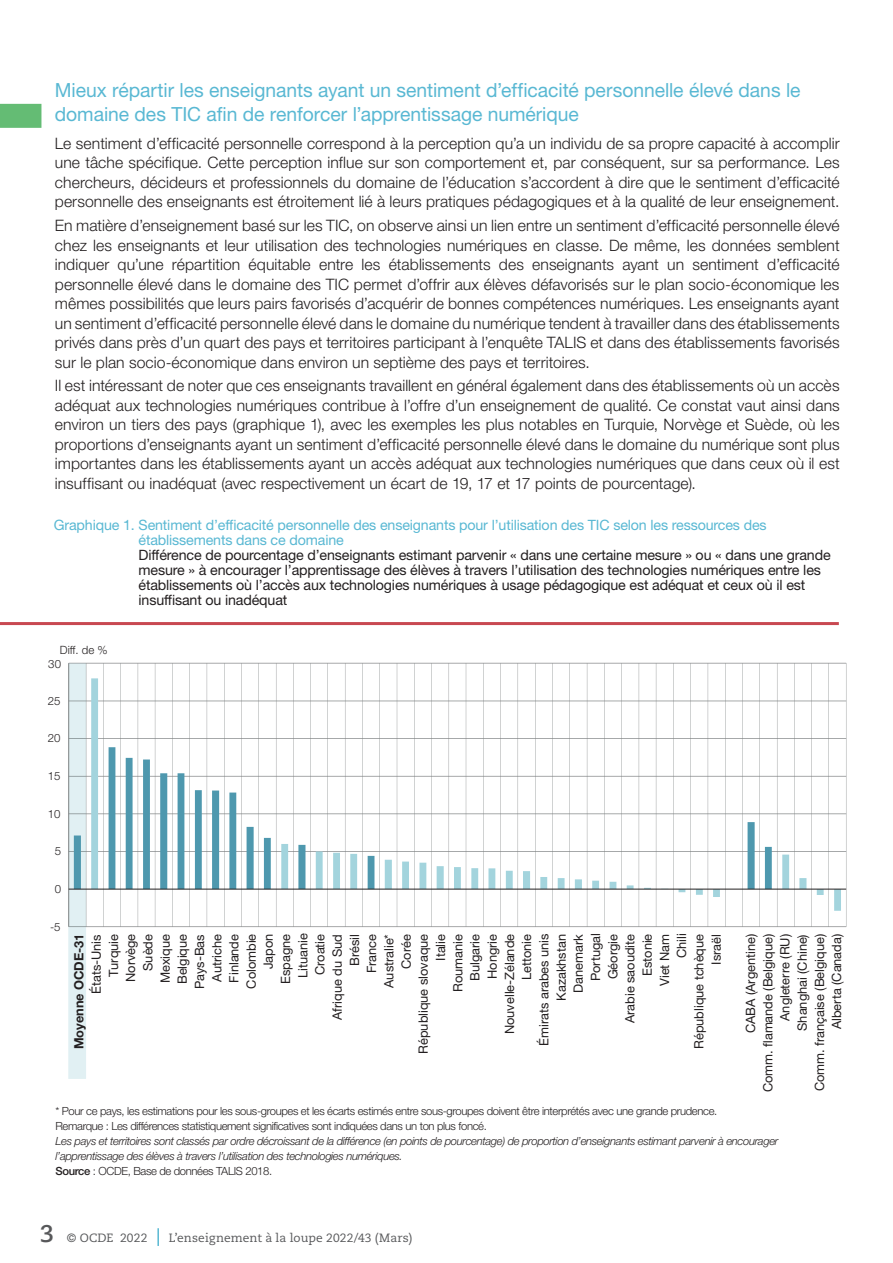
<style>
.page{position:relative;width:893px;height:1263px;background:#fff}
.page>*{position:absolute;margin:0;border:0;box-sizing:border-box;transform-origin:0 0}
.t1{font:19.5px/24px "Helvetica Neue LT Std";letter-spacing:-.005em;color:#59b8d3}
.t2{font:300 15.75px/19.5px "Helvetica Neue LT Std";letter-spacing:.005em;color:#231f20;text-align:justify}
.t3{font:14.25px/15px "Helvetica Neue LT Std";letter-spacing:-.01em;color:#231f20}
.t4{font:14.25px/15px "Helvetica Neue LT Std";letter-spacing:-.01em;color:#59b8d3}
.t5{font:12.9px/17.2px "Helvetica Neue LT Std";letter-spacing:-.005em;color:#231f20;text-align:right}
.t6{font:700 12.9px "Helvetica Neue LT Std";letter-spacing:-.005em;color:#231f20}
.t7{font:12px "Caecilia LT Pro 55 Roman";letter-spacing:.01em;color:#57585a}
.t8{font:300 11.4px "Helvetica Neue LT Std";letter-spacing:.005em;color:#231f20}
.t9{font:italic 300 11.25px/15px "Helvetica Neue LT Std";letter-spacing:-.03em;color:#231f20}
.t10{font:300 11.25px/15px "Helvetica Neue LT Std";letter-spacing:-.03em;color:#231f20}
.s1{font-weight:500;font-style:normal}
.s2{font-style:normal}
.s3{font-family:"Caecilia LT Pro 75";font-weight:700;font-size:24px}
</style>
<div class="page">
<svg style="left:157px;top:1228px;width:2px;height:18px"></svg>
<div style="left:0;top:104px;width:41px;height:24px;background:#64bc74"></div>
<hr style="left:0;top:622px;width:839px;height:3px;background:#c84851">
<hr style="left:69px;top:663px;width:777px;height:1px;background:#7e8182">
<hr style="left:69px;top:701px;width:777px;height:1px;background:#7e8182">
<hr style="left:69px;top:738px;width:777px;height:1px;background:#7e8182">
<hr style="left:69px;top:776px;width:777px;height:1px;background:#7e8182">
<hr style="left:69px;top:813px;width:777px;height:1px;background:#7e8182">
<hr style="left:69px;top:851px;width:777px;height:1px;background:#7e8182">
<hr style="left:69px;top:926px;width:777px;height:1px;background:#7e8182">
<hr style="left:846px;top:663px;width:1px;height:264px;background:#7e8182">
<hr style="left:829px;top:663px;width:1px;height:264px;background:#7e8182">
<hr style="left:811px;top:663px;width:1px;height:264px;background:#7e8182">
<hr style="left:794px;top:663px;width:1px;height:264px;background:#7e8182">
<hr style="left:777px;top:663px;width:1px;height:264px;background:#7e8182">
<hr style="left:760px;top:663px;width:1px;height:264px;background:#7e8182">
<hr style="left:742px;top:663px;width:1px;height:264px;background:#7e8182">
<hr style="left:725px;top:663px;width:1px;height:264px;background:#7e8182">
<hr style="left:708px;top:663px;width:1px;height:264px;background:#7e8182">
<hr style="left:690px;top:663px;width:1px;height:264px;background:#7e8182">
<hr style="left:673px;top:663px;width:1px;height:264px;background:#7e8182">
<hr style="left:656px;top:663px;width:1px;height:264px;background:#7e8182">
<hr style="left:639px;top:663px;width:1px;height:264px;background:#7e8182">
<hr style="left:621px;top:663px;width:1px;height:264px;background:#7e8182">
<hr style="left:604px;top:663px;width:1px;height:264px;background:#7e8182">
<hr style="left:587px;top:663px;width:1px;height:264px;background:#7e8182">
<hr style="left:569px;top:663px;width:1px;height:264px;background:#7e8182">
<hr style="left:552px;top:663px;width:1px;height:264px;background:#7e8182">
<hr style="left:535px;top:663px;width:1px;height:264px;background:#7e8182">
<hr style="left:518px;top:663px;width:1px;height:264px;background:#7e8182">
<hr style="left:500px;top:663px;width:1px;height:264px;background:#7e8182">
<hr style="left:483px;top:663px;width:1px;height:264px;background:#7e8182">
<hr style="left:466px;top:663px;width:1px;height:264px;background:#7e8182">
<hr style="left:449px;top:663px;width:1px;height:264px;background:#7e8182">
<hr style="left:431px;top:663px;width:1px;height:264px;background:#7e8182">
<hr style="left:414px;top:663px;width:1px;height:264px;background:#7e8182">
<hr style="left:397px;top:663px;width:1px;height:264px;background:#7e8182">
<hr style="left:379px;top:663px;width:1px;height:264px;background:#7e8182">
<hr style="left:362px;top:663px;width:1px;height:264px;background:#7e8182">
<hr style="left:345px;top:663px;width:1px;height:264px;background:#7e8182">
<hr style="left:328px;top:663px;width:1px;height:264px;background:#7e8182">
<hr style="left:310px;top:663px;width:1px;height:264px;background:#7e8182">
<hr style="left:293px;top:663px;width:1px;height:264px;background:#7e8182">
<hr style="left:276px;top:663px;width:1px;height:264px;background:#7e8182">
<hr style="left:259px;top:663px;width:1px;height:264px;background:#7e8182">
<hr style="left:241px;top:663px;width:1px;height:264px;background:#7e8182">
<hr style="left:224px;top:663px;width:1px;height:264px;background:#7e8182">
<hr style="left:207px;top:663px;width:1px;height:264px;background:#7e8182">
<hr style="left:189px;top:663px;width:1px;height:264px;background:#7e8182">
<hr style="left:172px;top:663px;width:1px;height:264px;background:#7e8182">
<hr style="left:155px;top:663px;width:1px;height:264px;background:#7e8182">
<hr style="left:138px;top:663px;width:1px;height:264px;background:#7e8182">
<hr style="left:120px;top:663px;width:1px;height:264px;background:#7e8182">
<hr style="left:103px;top:663px;width:1px;height:264px;background:#7e8182">
<svg style="left:68px;top:663px;width:19px;height:416px;background:#dfedf0"></svg>
<svg style="left:74px;top:747px;width:17px;height:142px;fill:#e1f0f3"></svg>
<svg style="left:91px;top:678px;width:750px;height:233px"></svg>
<hr style="left:68px;top:663px;width:1px;height:264px;background:#7e8182">
<hr style="left:69px;top:889px;width:777px;height:1px;background:#231f20">
<p class="t1" style="left:55px;top:78px;width:747px">Mieux répartir les enseignants ayant un sentiment d’efficacité personnelle élevé dans le domaine des TIC afin de renforcer l’apprentissage numérique</p>
<p class="t2" style="left:55px;top:133px;width:786px">Le sentiment d’efficacité personnelle correspond à la perception qu’a un individu de sa propre capacité à accomplir une tâche spécifique. Cette perception influe sur son comportement et, par conséquent, sur sa performance. Les chercheurs, décideurs et professionnels du domaine de l’éducation s’accordent à dire que le sentiment d’efficacité personnelle des enseignants est étroitement lié à leurs pratiques pédagogiques et à la qualité de leur enseignement.</p>
<p class="t2" style="left:55px;top:215px;width:786px">En matière d’enseignement basé sur les TIC, on observe ainsi un lien entre un sentiment d’efficacité personnelle élevé chez les enseignants et leur utilisation des technologies numériques en classe. De même, les données semblent indiquer qu’une répartition équitable entre les établissements des enseignants ayant un sentiment d’efficacité personnelle élevé dans le domaine des TIC permet d’offrir aux élèves défavorisés sur le plan socio-économique les mêmes possibilités que leurs pairs favorisés d’acquérir de bonnes compétences numériques. Les enseignants ayant un sentiment d’efficacité personnelle élevé dans le domaine du numérique tendent à travailler dans des établissements privés dans près d’un quart des pays et territoires participant à l’enquête TALIS et dans des établissements favorisés sur le plan socio-économique dans environ un septième des pays et territoires.</p>
<p class="t2" style="left:55px;top:376px;width:786px">Il est intéressant de noter que ces enseignants travaillent en général également dans des établissements où un accès adéquat aux technologies numériques contribue à l’offre d’un enseignement de qualité. Ce constat vaut ainsi dans environ un tiers des pays (graphique 1), avec les exemples les plus notables en Turquie, Norvège et Suède, où les proportions d’enseignants ayant un sentiment d’efficacité personnelle élevé dans le domaine du numérique sont plus importantes dans les établissements ayant un accès adéquat aux technologies numériques que dans ceux où il est insuffisant ou inadéquat (avec respectivement un écart de 19, 17 et 17 points de pourcentage).</p>
<p class="t4" style="left:139px;top:517px;width:630px;text-indent:-85px">Graphique 1. Sentiment d’efficacité personnelle des enseignants pour l’utilisation des TIC selon les ressources des établissements dans ce domaine</p>
<p class="t3" style="left:139px;top:547px;width:694px">Différence de pourcentage d’enseignants estimant parvenir « dans une certaine mesure » ou « dans une grande mesure » à encourager l’apprentissage des élèves à travers l’utilisation des technologies numériques entre les établissements où l’accès aux technologies numériques à usage pédagogique est adéquat et ceux où il est insuffisant ou inadéquat</p>
<p class="t8" style="left:60px;top:643px;width:49px">Diff. de %</p>
<p class="t8" style="left:48px;top:657px;width:14px">30</p>
<p class="t8" style="left:48px;top:694px;width:14px">25</p>
<p class="t8" style="left:48px;top:731px;width:14px">20</p>
<p class="t8" style="left:48px;top:769px;width:14px">15</p>
<p class="t8" style="left:48px;top:807px;width:14px">10</p>
<p class="t8" style="left:55px;top:844px;width:8px">5</p>
<p class="t8" style="left:55px;top:882px;width:8px">0</p>
<p class="t8" style="left:50px;top:920px;width:12px">-5</p>
<p class="t6" style="left:71px;top:1049px;width:117px;rotate:-90deg">Moyenne OCDE-31</p>
<p class="t5" style="left:87px;top:1054px;width:122px;rotate:-90deg">États-Unis<br>Turquie<br>Norvège<br>Suède<br>Mexique<br>Belgique<br>Pays-Bas<br>Autriche<br>Finlande<br>Colombie<br>Japon<br>Espagne<br>Lituanie<br>Croatie<br>Afrique du Sud<br>Brésil<br>France<br>Australie*<br>Corée<br>République slovaque<br>Italie<br>Roumanie<br>Bulgarie<br>Hongrie<br>Nouvelle-Zélande<br>Lettonie<br>Émirats arabes unis<br>Kazakhstan<br>Danemark<br>Portugal<br>Géorgie<br>Arabie saoudite<br>Estonie<br>Viet Nam<br>Chili<br>République tchèque<br>Israël</p>
<p class="t5" style="left:742px;top:1092px;width:160px;rotate:-90deg">CABA (Argentine)<br>Comm. amande (Belgique)<br>Angleterre (RU)<br>Shanghai (Chine)<br>Comm. française (Belgique)<br>Alberta (Canada)</p>
<p class="t10" style="left:55px;top:1103px;width:663px">* Pour ce pays, les estimations pour les sous-groupes et les écarts estimés entre sous-groupes doivent être interprétés avec une grande prudence.<br>Remarque : Les différences statistiquement significatives sont indiquées dans un ton plus foncé.</p>
<p class="t9" style="left:55px;top:1133px;width:724px">Les pays et territoires sont classés par ordre décroissant de la différence (en points de pourcentage) de proportion d’enseignants estimant parvenir à encourager l’apprentissage des élèves à travers l’utilisation des technologies numériques.<br><span class="s1">Source</span> <span class="s2">: OCDE, Base de données TALIS 2018.</span></p>
<p class="t7" style="left:40px;top:1229px;width:109px"><span class="s3">3</span> © OCDE 2022</p>
<p class="t7" style="left:169px;top:1229px;width:245px">L’enseignement à la loupe 2022/43 (Mars)</p>
</div>
